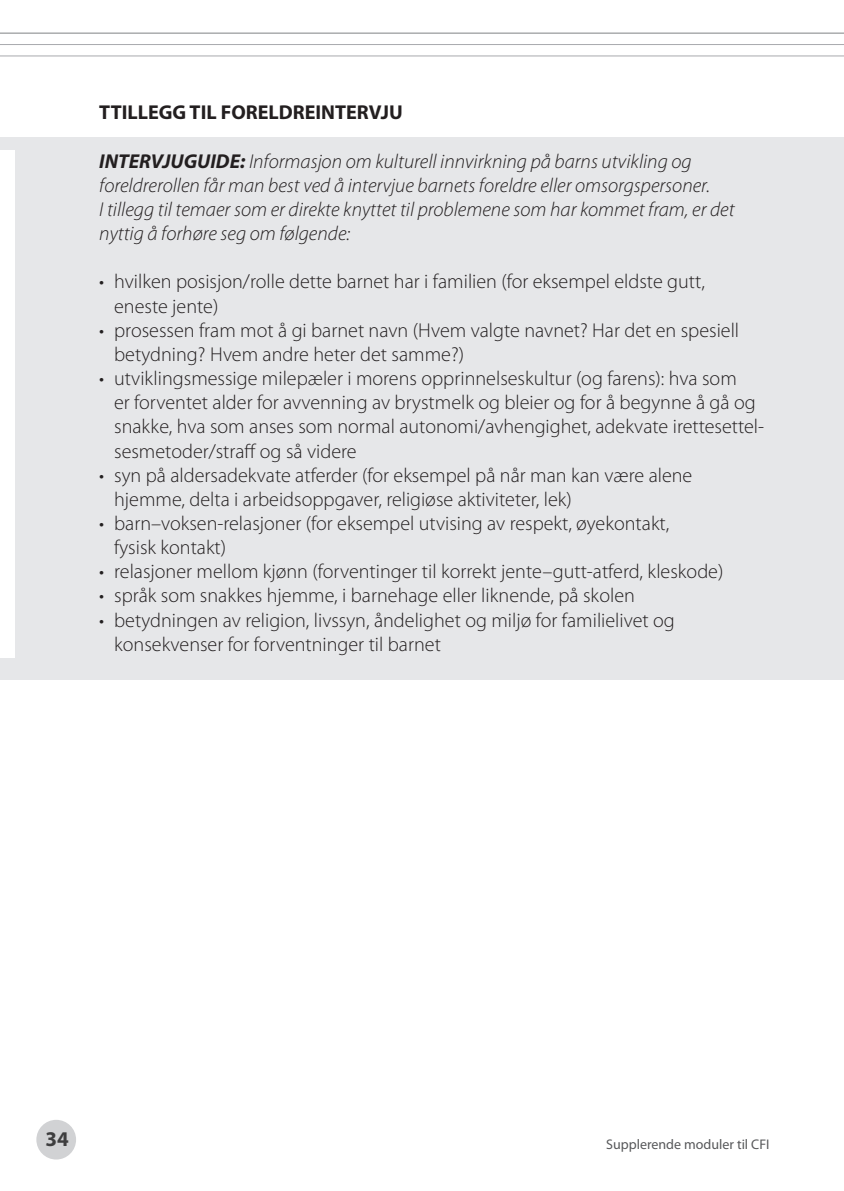
<style>
.page{position:relative;width:844px;height:1191px;background:#fff}
.page>*{position:absolute;margin:0;border:0;box-sizing:border-box;transform-origin:0 0}
.t1{font:700 21px "Myriad Pro";color:#3e3e3f}
.t2{font:300 20.12px/24.2px "Myriad Pro";color:#231f20}
.t3{font:italic 300 20.12px/24.2px "Myriad Pro";color:#231f20}
.t4{font:700 20.12px "Myriad Pro";color:#231f20}
.t5{font:14px "Myriad Pro";color:#57585a}
.s1{font-weight:700}
</style>
<div class="page">
<hr style="left:0;top:33px;width:843px;height:1px;background:#808285">
<div style="left:36px;top:1119px;width:40px;height:40px;background:#d1d2d4;border-radius:50%"></div>
<hr style="left:0;top:44px;width:843px;height:1px;background:#a8a9ad">
<hr style="left:0;top:56px;width:843px;height:1px;background:#a8a9ad">
<div style="left:0;top:137px;width:843px;height:543px;background:#e6e7e9"></div>
<div style="left:0;top:150px;width:15px;height:508px;background:#fff"></div>
<p class="t4" style="left:99px;top:99px;width:305px">TTILLEGG TIL FORELDREINTERVJU</p>
<p class="t3" style="left:99px;top:149px;width:636px"><span class="s1">INTERVJUGUIDE:</span> Informasjon om kulturell innvirkning på barns utvikling og foreldrerollen får man best ved å intervjue barnets foreldre eller omsorgspersoner.<br>I tillegg til temaer som er direkte knyttet til problemene som har kommet fram, er det nyttig å forhøre seg om følgende:</p>
<p class="t2" style="left:114px;top:269px;width:592px;text-indent:-15px">• hvilken posisjon/rolle dette barnet har i familien (for eksempel eldste gutt, eneste jente)</p>
<p class="t2" style="left:114px;top:318px;width:626px;text-indent:-15px">• prosessen fram mot å gi barnet navn (Hvem valgte navnet? Har det en spesiell betydning? Hvem andre heter det samme?)</p>
<p class="t2" style="left:114px;top:366px;width:651px;text-indent:-15px">• utviklingsmessige milepæler i morens opprinnelseskultur (og farens): hva som<br>er forventet alder for avvenning av brystmelk og bleier og for å begynne å gå og snakke, hva som anses som normal autonomi/avhengighet, adekvate irettesettel&shy;sesmetoder/straff og så videre</p>
<p class="t2" style="left:114px;top:463px;width:579px;text-indent:-15px">• syn på aldersadekvate atferder (for eksempel på når man kan være alene hjemme, delta i arbeidsoppgaver, religiøse aktiviteter, lek)</p>
<p class="t2" style="left:114px;top:511px;width:556px;text-indent:-15px">• barn–voksen-relasjoner (for eksempel utvising av respekt, øyekontakt, fysisk kontakt)</p>
<p class="t2" style="left:99px;top:559px;width:625px">• relasjoner mellom kjønn (forventinger til korrekt jente–gutt-atferd, kleskode)</p>
<p class="t2" style="left:99px;top:583px;width:537px">• språk som snakkes hjemme, i barnehage eller liknende, på skolen</p>
<p class="t2" style="left:114px;top:607px;width:562px;text-indent:-15px">• betydningen av religion, livssyn, åndelighet og miljø for familielivet og konsekvenser for forventninger til barnet</p>
<p class="t1" style="left:45px;top:1124px;width:25px">34</p>
<p class="t5" style="left:606px;top:1135px;width:165px">Supplerende moduler til CFI</p>
</div>
